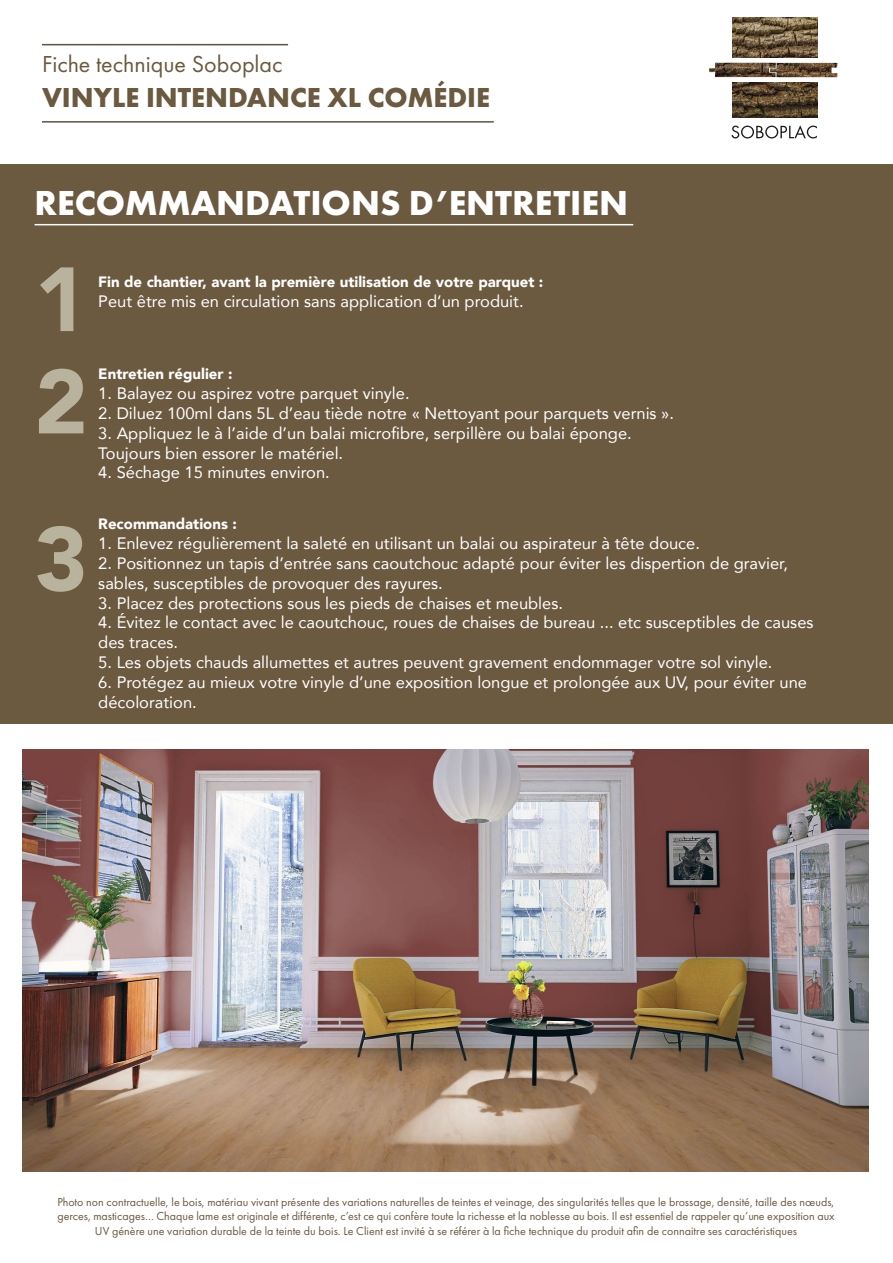
<style>
.page{position:relative;width:893px;height:1263px;background:#fff}
.page>*{position:absolute;margin:0;border:0;box-sizing:border-box;transform-origin:0 0}
.t1{font:900 90px "Avenir";color:#b9b29d}
.t2{font:700 36px "Futura PT";color:#fff}
.t3{font:700 28.5px "Futura PT";color:#6b5940}
.t4{font:24px "Futura PT";color:#6b5940}
.t5{font:16.5px/19.8px "Avenir";color:#fff}
.t6{font:900 15px "Avenir";color:#fff}
.t7{font:12px/14.4px "Futura PT";color:#6b5940;text-align:center}
</style>
<div class="page">
<img style="left:23px;top:749px;width:846px;height:422px">
<hr style="left:42px;top:44px;width:246px;height:1px;background:#60523e">
<hr style="left:42px;top:121px;width:452px;height:2px;background:#60523e">
<img style="left:732px;top:18px;width:85px;height:40px">
<img style="left:732px;top:83px;width:85px;height:34px">
<img style="left:776px;top:63px;width:61px;height:14px">
<img style="left:709px;top:63px;width:67px;height:14px">
<svg style="left:731px;top:125px;width:86px;height:13px"></svg>
<div style="left:0;top:164px;width:892px;height:560px;background:#6b5940"></div>
<hr style="left:35px;top:224px;width:598px;height:1px;background:#fff">
<p class="t4" style="left:42px;top:50px;width:242px">Fiche technique Soboplac</p>
<p class="t3" style="left:42px;top:79px;width:450px">VINYLE INTENDANCE XL COMÉDIE</p>
<p class="t2" style="left:35px;top:180px;width:595px">RECOMMANDATIONS D’ENTRETIEN</p>
<p class="t1" style="left:35px;top:223px;width:55px">1</p>
<p class="t1" style="left:35px;top:325px;width:55px">2</p>
<p class="t1" style="left:35px;top:482px;width:55px">3</p>
<p class="t6" style="left:98px;top:269px;width:446px">Fin de chantier, avant la première utilisation de votre parquet :</p>
<p class="t5" style="left:98px;top:290px;width:427px">Peut être mis en circulation sans application d’un produit.</p>
<p class="t6" style="left:98px;top:361px;width:136px">Entretien régulier :</p>
<p class="t5" style="left:98px;top:383px;width:313px">1. Balayez ou aspirez votre parquet vinyle.</p>
<p class="t5" style="left:98px;top:403px;width:577px">2. Diluez 100ml dans 5L d’eau tiède notre « Nettoyant pour parquets vernis ».</p>
<p class="t5" style="left:98px;top:423px;width:535px">3. Appliquez le à l’aide d’un balai microfibre, serpillère ou balai éponge.</p>
<p class="t5" style="left:98px;top:443px;width:246px">Toujours bien essorer le matériel.</p>
<p class="t5" style="left:98px;top:462px;width:233px">4. Séchage 15 minutes environ.</p>
<p class="t6" style="left:98px;top:511px;width:140px">Recommandations :</p>
<p class="t5" style="left:98px;top:533px;width:603px">1. Enlevez régulièrement la saleté en utilisant un balai ou aspirateur à tête douce.</p>
<p class="t5" style="left:98px;top:553px;width:691px">2. Positionnez un tapis d’entrée sans caoutchouc adapté pour éviter les dispertion de gravier, sables, susceptibles de provoquer des rayures.</p>
<p class="t5" style="left:98px;top:592px;width:466px">3. Placez des protections sous les pieds de chaises et meubles.</p>
<p class="t5" style="left:98px;top:612px;width:717px">4. Évitez le contact avec le caoutchouc, roues de chaises de bureau ... etc susceptibles de causes des traces.</p>
<p class="t5" style="left:98px;top:652px;width:676px">5. Les objets chauds allumettes et autres peuvent gravement endommager votre sol vinyle.</p>
<p class="t5" style="left:98px;top:672px;width:710px">6. Protégez au mieux votre vinyle d’une exposition longue et prolongée aux UV, pour éviter une décoloration.</p>
<p class="t7" style="left:57px;top:1195px;width:779px">Photo non contractuelle, le bois, matériau vivant présente des variations naturelles de teintes et veinage, des singularités telles que le brossage, densité, taille des nœuds, gerces, masticages… Chaque lame est originale et différente, c’est ce qui confère toute la richesse et la noblesse au bois. Il est essentiel de rappeler qu’une exposition aux<br>UV génère une variation durable de la teinte du bois. Le Client est invité à se référer à la fiche technique du produit afin de connaitre ses caractéristiques</p>
</div>
